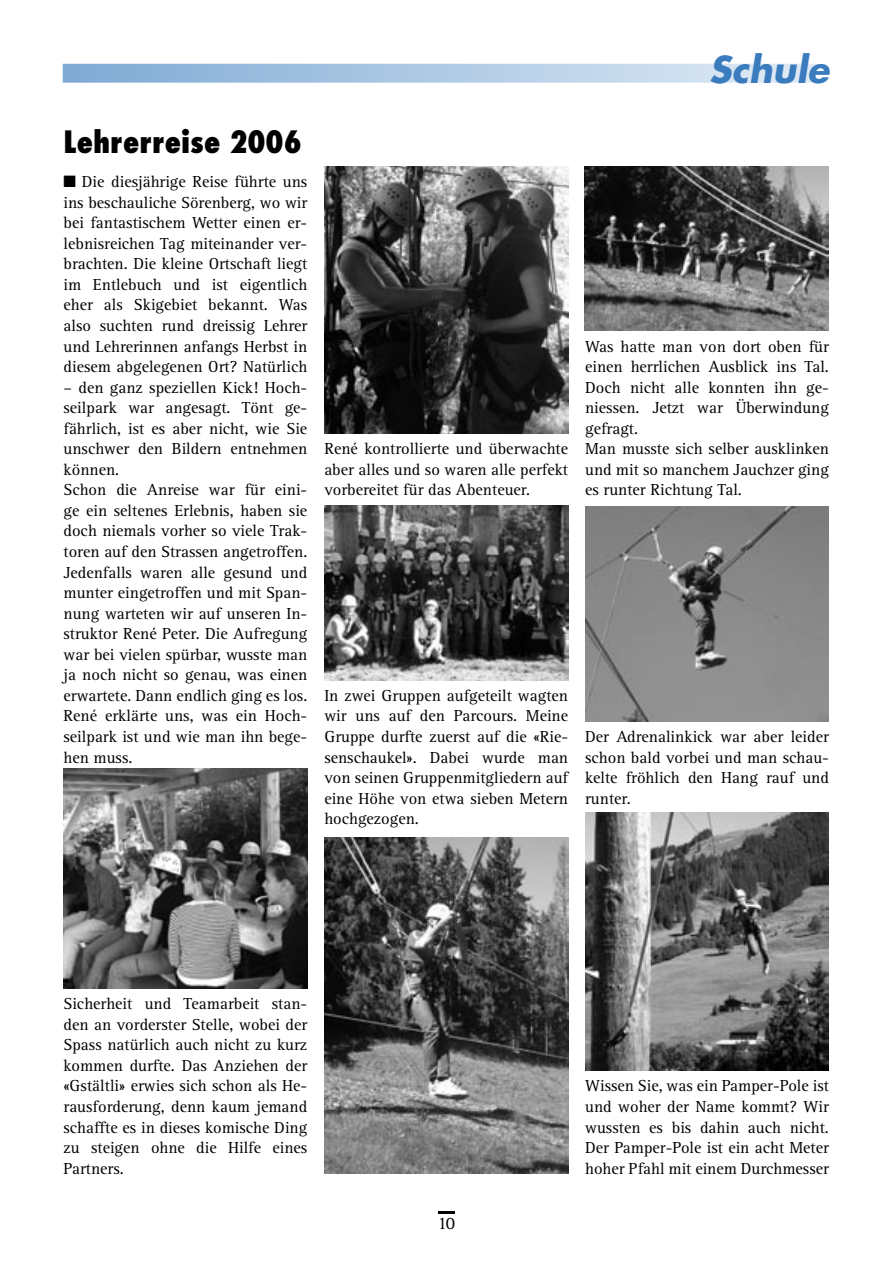
<style>
.page{position:relative;width:893px;height:1263px;background:#fff}
.page>*{position:absolute;margin:0;border:0;box-sizing:border-box;transform-origin:0 0}
.t1{font:italic 700 36px "Futura";color:#3a7cbd}
.Titel{font:800 condensed 30px "Futura";color:#000}
.t2{font:18px "Rotis Serif";color:#000}
.Grundschrift_11{font:16.5px/20.5px "Rotis Serif";color:#000;text-align:justify}
</style>
<div class="page">
<hr style="left:438px;top:1211px;width:17px;height:3px;background:#000">
<svg style="left:63px;top:64px;width:755px;height:19px;background:#b1cbe5"></svg>
<img style="left:64px;top:769px;width:244px;height:220px">
<img style="left:324px;top:167px;width:244px;height:267px">
<img style="left:324px;top:505px;width:244px;height:175px">
<img style="left:324px;top:838px;width:244px;height:335px">
<img style="left:585px;top:167px;width:244px;height:164px">
<img style="left:585px;top:506px;width:244px;height:215px">
<img style="left:585px;top:812px;width:244px;height:259px">
<p class="t1" style="left:709px;top:45px;width:121px">Schule</p>
<p class="Titel" style="left:64px;top:123px;width:240px">Lehrerreise 2006</p>
<p class="Grundschrift_11" style="left:64px;top:172px;width:245px">■ Die diesjährige Reise führte uns ins beschauliche Sörenberg, wo wir bei fantastischem Wetter einen er&shy;lebnisreichen Tag miteinander ver&shy;brachten. Die kleine Ortschaft liegt im Entlebuch und ist eigentlich eher als Skigebiet bekannt. Was also suchten rund dreissig Lehrer und Lehrerinnen anfangs Herbst in diesem abgelegenen Ort? Natürlich</p>
<p class="Grundschrift_11" style="left:64px;top:377px;width:245px">– den ganz speziellen Kick! Hoch&shy;seilpark war angesagt. Tönt ge&shy;fährlich, ist es aber nicht, wie Sie unschwer den Bildern entnehmen können.</p>
<p class="Grundschrift_11" style="left:64px;top:480px;width:245px">Schon die Anreise war für eini&shy;ge ein seltenes Erlebnis, haben sie doch niemals vorher so viele Trak&shy;toren auf den Strassen angetroffen.<br>Jedenfalls waren alle gesund und munter eingetroffen und mit Span&shy;nung warteten wir auf unseren In&shy;struktor René Peter. Die Aufregung war bei vielen spürbar, wusste man ja noch nicht so genau, was einen erwartete. Dann endlich ging es los.<br>René erklärte uns, was ein Hoch&shy;seilpark ist und wie man ihn bege&shy;hen muss.</p>
<p class="Grundschrift_11" style="left:324px;top:439px;width:245px">René kontrollierte und überwachte aber alles und so waren alle perfekt vorbereitet für das Abenteuer.</p>
<p class="Grundschrift_11" style="left:585px;top:336px;width:245px">Was hatte man von dort oben für einen herrlichen Ausblick ins Tal.<br>Doch nicht alle konnten ihn ge&shy;niessen. Jetzt war Überwindung gefragt.</p>
<p class="Grundschrift_11" style="left:585px;top:439px;width:245px">Man musste sich selber ausklinken und mit so manchem Jauchzer ging es runter Richtung Tal.</p>
<p class="Grundschrift_11" style="left:324px;top:686px;width:245px">In zwei Gruppen aufgeteilt wagten wir uns auf den Parcours. Meine Gruppe durfte zuerst auf die «Rie&shy;senschaukel». Dabei wurde man von seinen Gruppenmitgliedern auf eine Höhe von etwa sieben Metern hochgezogen.</p>
<p class="Grundschrift_11" style="left:585px;top:727px;width:245px">Der Adrenalinkick war aber leider schon bald vorbei und man schau&shy;kelte fröhlich den Hang rauf und runter.</p>
<p class="Grundschrift_11" style="left:64px;top:994px;width:245px">Sicherheit und Teamarbeit stan&shy;den an vorderster Stelle, wobei der Spass natürlich auch nicht zu kurz kommen durfte. Das Anziehen der «Gstältli» erwies sich schon als He&shy;rausforderung, denn kaum jemand schaffte es in dieses komische Ding zu steigen ohne die Hilfe eines Partners.</p>
<p class="t2" style="left:438px;top:1212px;width:19px">10</p>
<p class="Grundschrift_11" style="left:585px;top:1076px;width:245px">Wissen Sie, was ein Pamper-Pole ist und woher der Name kommt? Wir wussten es bis dahin auch nicht.<br>Der Pamper-Pole ist ein acht Meter hoher Pfahl mit einem Durchmesser</p>
</div>
